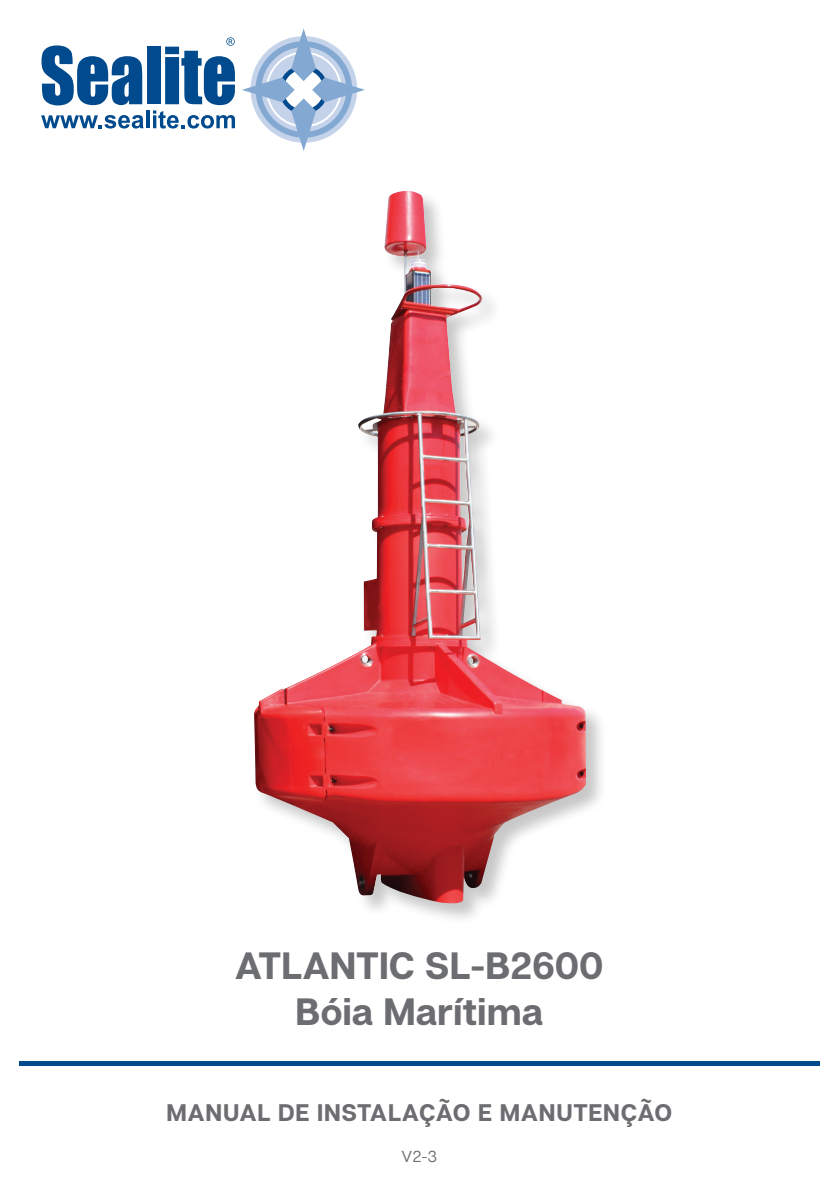
<style>
.page{position:relative;width:840px;height:1191px;background:#fff}
.page>*{position:absolute;margin:0;border:0;box-sizing:border-box;transform-origin:0 0}
.t1{font:700 38px "Articulat C Fv 2";color:#6c6d70}
.t2{font:700 24px "Articulat C Fv 2";letter-spacing:.03em;color:#6c6d70}
.t3{font:16px "Articulat C Fv 2 Text";color:#6c6d70}
</style>
<div class="page">
<svg style="left:242px;top:28px;width:123px;height:123px"></svg>
<svg style="left:41px;top:45px;width:101px;height:60px"></svg>
<div style="left:146px;top:47px;width:14px;height:57px;background:#004a8d"></div>
<svg style="left:41px;top:115px;width:102px;height:13px"></svg>
<hr style="left:146px;top:110px;width:3px;height:18px;background:#004a8d">
<svg style="left:153px;top:37px;width:82px;height:91px"></svg>
<div style="left:253px;top:190px;width:354px;height:735px;background:#231f20;opacity:.25"></div>
<img style="left:254px;top:191px;width:331px;height:712px">
<div style="left:19px;top:1061px;width:800px;height:5px;background:#004a8d"></div>
<p class="t1" style="left:235px;top:942px;width:370px">ATLANTIC SL-B2600</p>
<p class="t1" style="left:295px;top:988px;width:249px">Bóia Marítima</p>
<p class="t2" style="left:166px;top:1097px;width:507px">MANUAL DE INSTALAÇÃO E MANUTENÇÃO</p>
<p class="t3" style="left:401px;top:1147px;width:37px">V2-3</p>
</div>
